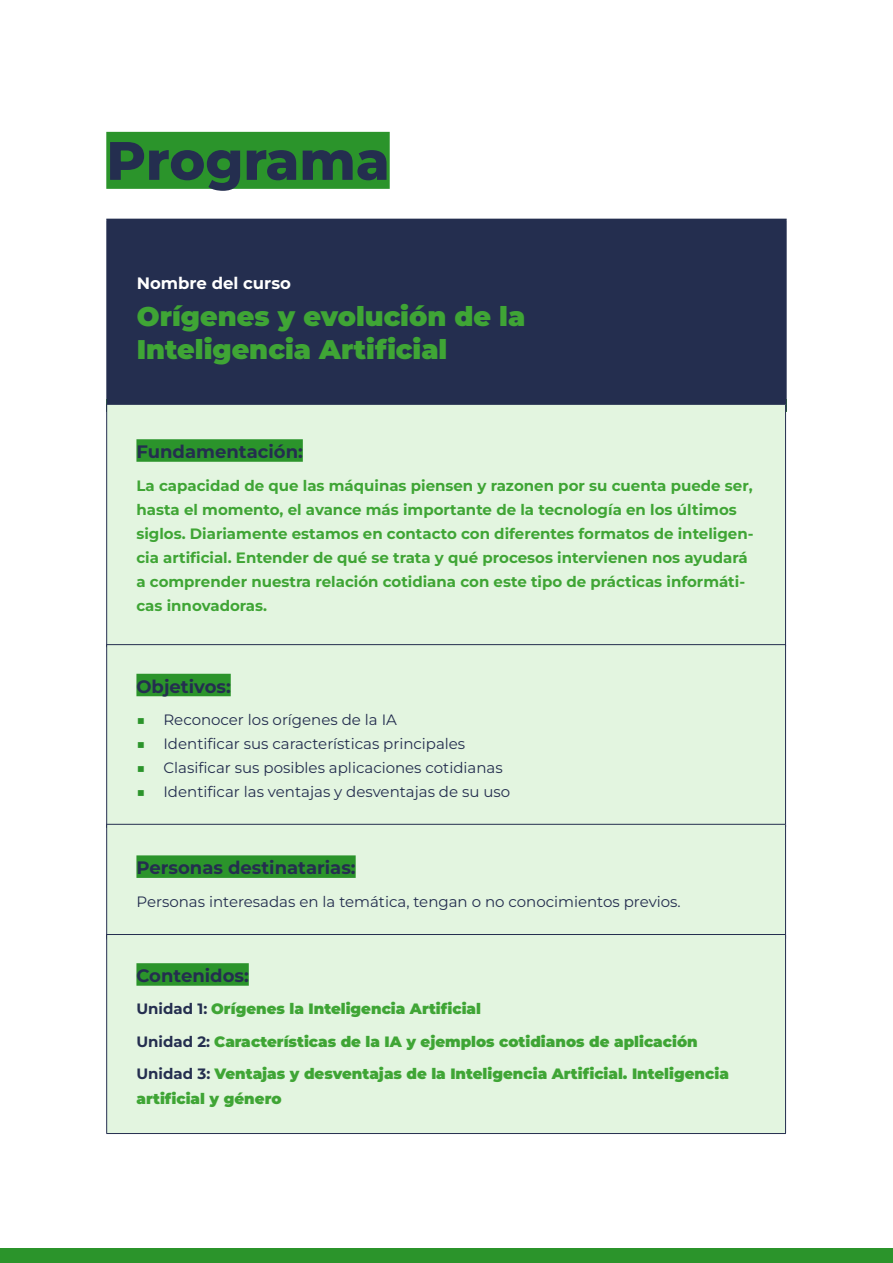
<style>
.page{position:relative;width:893px;height:1263px;background:#fff}
.page>*{position:absolute;margin:0;border:0;box-sizing:border-box;transform-origin:0 0}
.t1{font:800 54px "Montserrat";color:#242e4f}
.t2{font:900 27px/33px "Montserrat";color:#3fa535}
.t3{font:700 18px "Montserrat";color:#242e4f}
.t4{font:700 16.5px "Montserrat";color:#fff}
.t5{font:700 15px/24px "Montserrat";color:#3fa535}
.t6{font:15px "Montserrat";color:#242e4f}
.t7{font:900 15px/32.5px "Montserrat";color:#3fa535}
.s1{color:#2b942b}
.s2{font-weight:700;color:#242e4f}
</style>
<div class="page">
<div style="left:0;top:1248px;width:893px;height:15px;background:#2b942b"></div>
<div style="left:106px;top:132px;width:284px;height:57px;background:#2b942b"></div>
<div style="left:107px;top:219px;width:679px;height:192px;background:#242e4f"></div>
<hr style="left:106px;top:219px;width:681px;height:1px;background:#242e4f">
<hr style="left:106px;top:220px;width:2px;height:190px;background:#242e4f">
<hr style="left:785px;top:220px;width:2px;height:190px;background:#242e4f">
<hr style="left:106px;top:410px;width:681px;height:1px;background:#242e4f">
<div style="left:107px;top:404px;width:678px;height:243px;background:#e3f5e0"></div>
<hr style="left:106px;top:404px;width:680px;height:1px;background:#242e4f">
<hr style="left:106px;top:405px;width:1px;height:241px;background:#242e4f">
<hr style="left:785px;top:405px;width:1px;height:241px;background:#242e4f">
<div style="left:136px;top:439px;width:167px;height:23px;background:#2b942b"></div>
<div style="left:107px;top:645px;width:678px;height:182px;background:#e3f5e0"></div>
<hr style="left:106px;top:644px;width:680px;height:1px;background:#242e4f">
<hr style="left:106px;top:645px;width:1px;height:182px;background:#242e4f">
<hr style="left:785px;top:645px;width:1px;height:182px;background:#242e4f">
<div style="left:136px;top:674px;width:95px;height:22px;background:#2b942b"></div>
<div style="left:107px;top:824px;width:678px;height:115px;background:#e3f5e0"></div>
<hr style="left:106px;top:824px;width:680px;height:1px;background:#242e4f">
<hr style="left:106px;top:825px;width:1px;height:114px;background:#242e4f">
<hr style="left:785px;top:825px;width:1px;height:114px;background:#242e4f">
<div style="left:136px;top:855px;width:220px;height:23px;background:#2b942b"></div>
<div style="left:107px;top:934px;width:678px;height:199px;background:#e3f5e0"></div>
<hr style="left:106px;top:934px;width:680px;height:1px;background:#242e4f">
<hr style="left:106px;top:935px;width:1px;height:198px;background:#242e4f">
<hr style="left:785px;top:935px;width:1px;height:198px;background:#242e4f">
<hr style="left:106px;top:1133px;width:680px;height:1px;background:#242e4f">
<div style="left:136px;top:963px;width:113px;height:23px;background:#2b942b"></div>
<h1 class="t1" style="left:106px;top:121px;width:285px">Programa</h1>
<p class="t4" style="left:137px;top:271px;width:156px">Nombre del curso</p>
<h2 class="t2" style="left:137px;top:298px;width:390px">Orígenes y evolución de la<br>Inteligencia Artificial</h2>
<p class="t3" style="left:136px;top:439px;width:168px">Fundamentación:</p>
<p class="t5" style="left:136px;top:472px;width:619px">La capacidad de que las máquinas piensen y razonen por su cuenta puede ser, hasta el momento, el avance más importante de la tecnología en los últimos siglos. Diariamente estamos en contacto con diferentes formatos de inteligen&shy;cia artificial. Entender de qué se trata y qué procesos intervienen nos ayudará a comprender nuestra relación cotidiana con este tipo de prácticas informáti&shy;cas innovadoras.</p>
<p class="t3" style="left:136px;top:673px;width:96px">Objetivos:</p>
<p class="t6" style="left:136px;top:709px;width:262px"><span class="s1">■</span> Reconocer los orígenes de la IA</p>
<p class="t6" style="left:136px;top:733px;width:330px"><span class="s1">■</span> Identificar sus características principales</p>
<p class="t6" style="left:136px;top:757px;width:368px"><span class="s1">■</span> Clasificar sus posibles aplicaciones cotidianas</p>
<p class="t6" style="left:136px;top:781px;width:375px"><span class="s1">■</span> Identificar las ventajas y desventajas de su uso</p>
<p class="t3" style="left:136px;top:855px;width:221px">Personas destinatarias:</p>
<p class="t6" style="left:136px;top:891px;width:546px">Personas interesadas en la temática, tengan o no conocimientos previos.</p>
<p class="t3" style="left:136px;top:962px;width:114px">Contenidos:</p>
<p class="t7" style="left:136px;top:992px;width:594px"><span class="s2">Unidad 1:</span> Orígenes la Inteligencia Artificial<br><span class="s2">Unidad 2:</span> Características de la IA y ejemplos cotidianos de aplicación<br><span class="s2">Unidad 3:</span> Ventajas y desventajas de la Inteligencia Artificial. Inteligencia</p>
<p class="t7" style="left:136px;top:1081px;width:147px">artificial y género</p>
</div>
